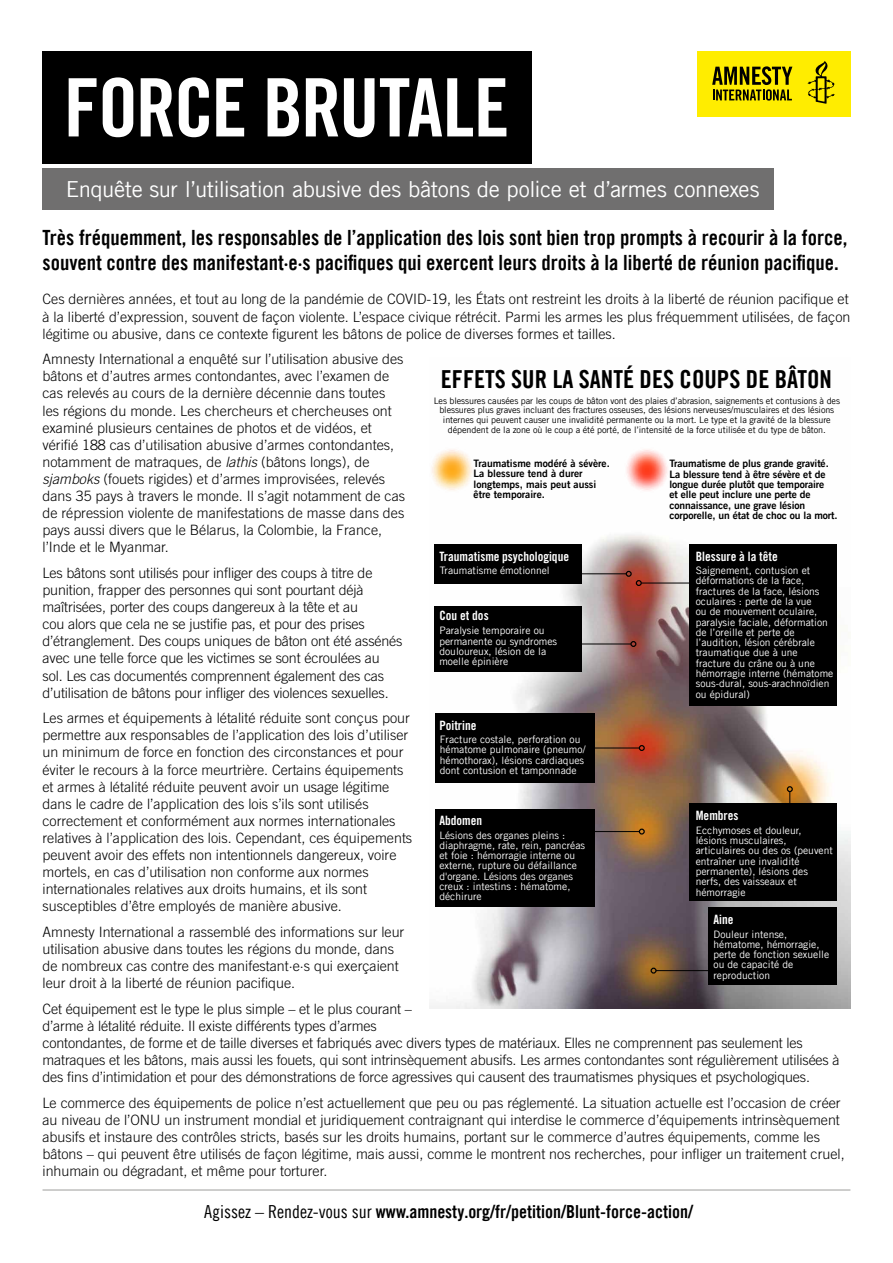
<style>
.page{position:relative;width:893px;height:1263px;background:#fff}
.page>*{position:absolute;margin:0;border:0;box-sizing:border-box;transform-origin:0 0}
.t1{font:80.7px "Amnesty Trade Gothic Bd Cn 20";letter-spacing:-.025em;color:#fff}
.t2{font:24.9px "Amnesty Trade Gothic Bd Cn 20";color:#000}
.t3{font:22.2px "Amnesty Trade Gothic";letter-spacing:-.02em;color:#fff}
.t4{font:21px/25.5px "Amnesty Trade Gothic Bd Cn 20";color:#000}
.t5{font:18px "Amnesty Trade Gothic Bd Cn 20";color:#000}
.t6{font:300 14.25px/17.1px "Amnesty Trade Gothic";color:#000}
.t7{font:12.9px "Amnesty Trade Gothic W01 Bd Cn No.20";color:#fff}
.t8{font:10.35px/10.4px "Amnesty Trade Gothic";color:#fff}
.t9{font:10.35px/10.4px "Amnesty Trade Gothic Bd 2";letter-spacing:-.01em;color:#000}
.t10{font:9px/9.9px "Amnesty Trade Gothic";letter-spacing:-.01em;color:#000;text-align:center}
.s1{font-style:italic}
.s2{font-family:"Amnesty Trade Gothic Cn 18"}
</style>
<div class="page">
<div style="left:43px;top:51px;width:488px;height:113px;background:#000"></div>
<div style="left:43px;top:168px;width:731px;height:41px;background:#706f6f"></div>
<div style="left:697px;top:51px;width:153px;height:65px;background:#ffed00"></div>
<svg style="left:807px;top:61px;width:28px;height:43px"></svg>
<svg style="left:712px;top:66px;width:80px;height:35px"></svg>
<hr style="left:43px;top:1189px;width:807px;height:1px;background:#9d9d9c">
<img style="left:429px;top:534px;width:422px;height:474px">
<img style="left:626px;top:449px;width:42px;height:42px">
<img style="left:431px;top:449px;width:42px;height:42px">
<hr style="left:572px;top:573px;width:54px;height:1px;background:#000">
<hr style="left:576px;top:643px;width:55px;height:1px;background:#000">
<svg style="left:630px;top:641px;width:6px;height:6px"></svg>
<hr style="left:641px;top:583px;width:55px;height:1px;background:#000">
<svg style="left:626px;top:571px;width:16px;height:15px"></svg>
<hr style="left:585px;top:747px;width:54px;height:1px;background:#000">
<svg style="left:639px;top:745px;width:6px;height:6px"></svg>
<hr style="left:585px;top:831px;width:54px;height:1px;background:#000">
<svg style="left:639px;top:828px;width:6px;height:6px"></svg>
<hr style="left:789px;top:791px;width:1px;height:55px;background:#000">
<svg style="left:787px;top:786px;width:6px;height:6px"></svg>
<hr style="left:656px;top:970px;width:55px;height:1px;background:#000">
<svg style="left:651px;top:968px;width:6px;height:6px"></svg>
<div style="left:435px;top:544px;width:147px;height:39px;background:#000"></div>
<div style="left:435px;top:607px;width:147px;height:65px;background:#000"></div>
<div style="left:435px;top:713px;width:159px;height:69px;background:#000"></div>
<div style="left:435px;top:809px;width:159px;height:97px;background:#000"></div>
<div style="left:690px;top:544px;width:147px;height:161px;background:#000"></div>
<div style="left:690px;top:803px;width:147px;height:97px;background:#000"></div>
<div style="left:708px;top:907px;width:129px;height:77px;background:#000"></div>
<h1 class="t1" style="left:64px;top:59px;width:447px">FORCE BRUTALE</h1>
<h3 class="t3" style="left:66px;top:175px;width:695px">Enquête sur l’utilisation abusive des bâtons de police et d’armes connexes</h3>
<h3 class="t4" style="left:43px;top:224px;width:806px">Très fréquemment, les responsables de l’application des lois sont bien trop prompts à recourir à la force, souvent contre des manifestant·e·s pacifiques qui exercent leurs droits à la liberté de réunion pacifique.</h3>
<p class="t6" style="left:43px;top:291px;width:809px">Ces dernières années, et tout au long de la pandémie de COVID-19, les États ont restreint les droits à la liberté de réunion pacifique et à la liberté d’expression, souvent de façon violente. L’espace civique rétrécit. Parmi les armes les plus fréquemment utilisées, de façon légitime ou abusive, dans ce contexte figurent les bâtons de police de diverses formes et tailles.</p>
<p class="t6" style="left:43px;top:350px;width:364px">Amnesty International a enquêté sur l’utilisation abusive des bâtons et d’autres armes contondantes, avec l’examen de cas relevés au cours de la dernière décennie dans toutes les régions du monde. Les chercheurs et chercheuses ont examiné plusieurs centaines de photos et de vidéos, et vérifié 188 cas d’utilisation abusive d’armes contondantes, notamment de matraques, de <span class="s1">lathis</span> (bâtons longs), de <span class="s1">sjamboks</span> (fouets rigides) et d’armes improvisées, relevés dans 35 pays à travers le monde. Il s’agit notamment de cas de répression violente de manifestations de masse dans des pays aussi divers que le Bélarus, la Colombie, la France, l’Inde et le Myanmar.</p>
<p class="t6" style="left:43px;top:564px;width:362px">Les bâtons sont utilisés pour infliger des coups à titre de punition, frapper des personnes qui sont pourtant déjà maîtrisées, porter des coups dangereux à la tête et au<br>cou alors que cela ne se justifie pas, et pour des prises d’étranglement. Des coups uniques de bâton ont été assénés avec une telle force que les victimes se sont écroulées au sol. Les cas documentés comprennent également des cas d’utilisation de bâtons pour infliger des violences sexuelles.</p>
<p class="t6" style="left:43px;top:709px;width:371px">Les armes et équipements à létalité réduite sont conçus pour permettre aux responsables de l’application des lois d’utiliser un minimum de force en fonction des circonstances et pour éviter le recours à la force meurtrière. Certains équipements et armes à létalité réduite peuvent avoir un usage légitime dans le cadre de l’application des lois s’ils sont utilisés correctement et conformément aux normes internationales relatives à l’application des lois. Cependant, ces équipements peuvent avoir des effets non intentionnels dangereux, voire mortels, en cas d’utilisation non conforme aux normes internationales relatives aux droits humains, et ils sont susceptibles d’être employés de manière abusive.</p>
<p class="t6" style="left:43px;top:923px;width:363px">Amnesty International a rassemblé des informations sur leur utilisation abusive dans toutes les régions du monde, dans de nombreux cas contre des manifestant·e·s qui exerçaient leur droit à la liberté de réunion pacifique.</p>
<p class="t6" style="left:43px;top:1000px;width:799px">Cet équipement est le type le plus simple – et le plus courant –<br>d’arme à létalité réduite. Il existe différents types d’armes<br>contondantes, de forme et de taille diverses et fabriqués avec divers types de matériaux. Elles ne comprennent pas seulement les matraques et les bâtons, mais aussi les fouets, qui sont intrinsèquement abusifs. Les armes contondantes sont régulièrement utilisées à des fins d’intimidation et pour des démonstrations de force agressives qui causent des traumatismes physiques et psychologiques.</p>
<p class="t6" style="left:43px;top:1094px;width:804px">Le commerce des équipements de police n’est actuellement que peu ou pas réglementé. La situation actuelle est l’occasion de créer au niveau de l’ONU un instrument mondial et juridiquement contraignant qui interdise le commerce d’équipements intrinsèquement abusifs et instaure des contrôles stricts, basés sur les droits humains, portant sur le commerce d’autres équipements, comme les bâtons – qui peuvent être utilisés de façon légitime, mais aussi, comme le montrent nos recherches, pour infliger un traitement cruel, inhumain ou dégradant, et même pour torturer.</p>
<p class="t5" style="left:204px;top:1200px;width:491px"><span class="s2">Agissez – Rendez-vous sur</span> www.amnesty.org/fr/petition/Blunt-force-action/</p>
<h2 class="t2" style="left:441px;top:364px;width:392px">EFFETS SUR LA SANTÉ DES COUPS DE BÂTON</h2>
<p class="t10" style="left:434px;top:395px;width:408px">Les blessures causées par les coups de bâton vont des plaies d’abrasion, saignements et contusions à des blessures plus graves incluant des fractures osseuses, des lésions nerveuses/musculaires et des lésions internes qui peuvent causer une invalidité permanente ou la mort. Le type et la gravité de la blessure dépendent de la zone où le coup a été porté, de l’intensité de la force utilisée et du type de bâton.</p>
<p class="t9" style="left:474px;top:458px;width:138px">Traumatisme modéré à sévère.<br>La blessure tend à durer longtemps, mais peut aussi être temporaire.</p>
<p class="t9" style="left:669px;top:458px;width:170px">Traumatisme de plus grande gravité.<br>La blessure tend à être sévère et de longue durée plutôt que temporaire<br>et elle peut inclure une perte de connaissance, une grave lésion corporelle, un état de choc ou la mort.</p>
<p class="t7" style="left:439px;top:548px;width:131px">Traumatisme psychologique</p>
<p class="t7" style="left:696px;top:548px;width:84px">Blessure à la tête</p>
<p class="t8" style="left:440px;top:565px;width:111px">Traumatisme émotionnel</p>
<p class="t8" style="left:696px;top:565px;width:139px">Saignement, contusion et déformations de la face, fractures de la face, lésions oculaires : perte de la vue<br>ou de mouvement oculaire, paralysie faciale, déformation de l’oreille et perte de l’audition, lésion cérébrale traumatique due à une fracture du crâne ou à une hémorragie interne (hématome sous-dural, sous-arachnoïdien ou épidural)</p>
<p class="t7" style="left:439px;top:608px;width:51px">Cou et dos</p>
<p class="t8" style="left:439px;top:625px;width:119px">Paralysie temporaire ou permanente ou syndromes douloureux, lésion de la moelle épinière</p>
<p class="t7" style="left:439px;top:717px;width:39px">Poitrine</p>
<p class="t8" style="left:440px;top:734px;width:147px">Fracture costale, perforation ou hématome pulmonaire (pneumo/ hémothorax), lésions cardiaques dont contusion et tamponnade</p>
<p class="t7" style="left:696px;top:807px;width:44px">Membres</p>
<p class="t7" style="left:439px;top:813px;width:44px">Abdomen</p>
<p class="t8" style="left:696px;top:825px;width:139px">Ecchymoses et douleur, lésions musculaires, articulaires ou des os (peuvent entraîner une invalidité permanente), lésions des nerfs, des vaisseaux et hémorragie</p>
<p class="t8" style="left:439px;top:829px;width:147px">Lésions des organes pleins : diaphragme, rate, rein, pancréas et foie : hémorragie interne ou externe, rupture ou défaillance d'organe. Lésions des organes creux : intestins : hématome, déchirure</p>
<p class="t7" style="left:714px;top:912px;width:21px">Aine</p>
<p class="t8" style="left:713px;top:928px;width:117px">Douleur intense, hématome, hémorragie, perte de fonction sexuelle ou de capacité de reproduction</p>
</div>
